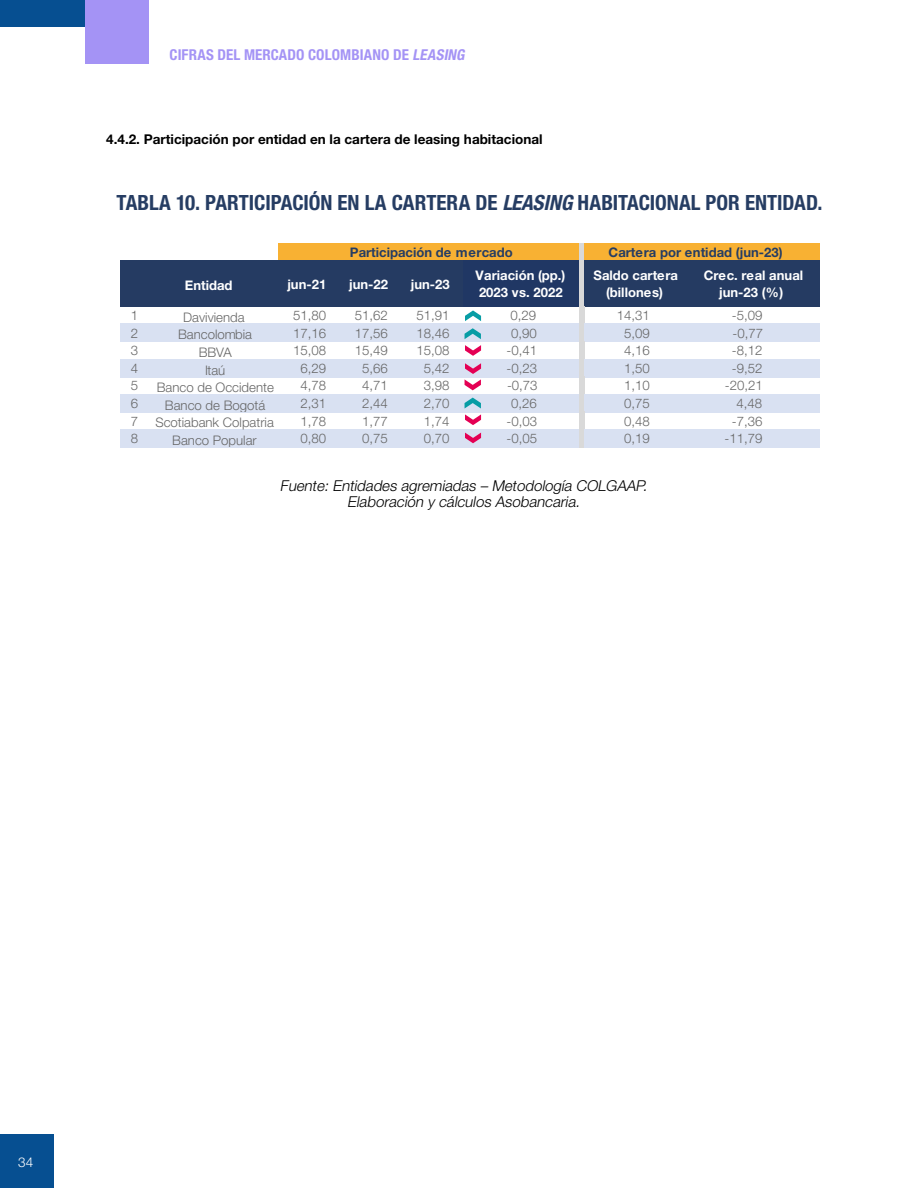
<style>
.page{position:relative;width:918px;height:1188px;background:#fff}
.page>*{position:absolute;margin:0;border:0;box-sizing:border-box;transform-origin:0 0}
.t1{font:700 condensed 21px "Helvetica Neue LT Std";color:#263d63}
.t2{font:italic 300 15px/16.5px "Helvetica Neue LT Std";color:#000;text-align:center}
.t3{font:700 condensed 15px "Helvetica Neue LT Std";letter-spacing:.005em;color:#a493f5}
.t4{font:700 13.5px "Helvetica Neue LT Std";color:#000}
.t5{font:300 13.5px "Helvetica Neue LT Std";color:#fff}
.t6{font:300 13.2px "Helvetica Neue LT Std";color:#666}
.t7{font:700 13.2px/16.8px "Helvetica Neue LT Std";color:#fff;text-align:center}
.t8{font:700 13.2px "Helvetica Neue LT Std";color:#263d63}
.s1{font-style:italic}
</style>
<div class="page">
<div style="left:0;top:1134px;width:54px;height:54px;background:#064f91"></div>
<div style="left:85px;top:0;width:64px;height:64px;background:#a493f5"></div>
<div style="left:0;top:0;width:85px;height:27px;background:#064f91"></div>
<div style="left:279px;top:243px;width:301px;height:18px;background:#f8b133"></div>
<div style="left:580px;top:243px;width:5px;height:18px;background:#d9d9d9"></div>
<div style="left:584px;top:243px;width:236px;height:18px;background:#f8b133"></div>
<div style="left:120px;top:260px;width:344px;height:47px;background:#253b62"></div>
<div style="left:464px;top:260px;width:116px;height:47px;background:#203764"></div>
<div style="left:580px;top:260px;width:5px;height:47px;background:#d9d9d9"></div>
<div style="left:584px;top:260px;width:236px;height:47px;background:#253b62"></div>
<div style="left:580px;top:306px;width:5px;height:19px;background:#d9d9d9"></div>
<div style="left:120px;top:324px;width:460px;height:18px;background:#d9e1f2"></div>
<div style="left:580px;top:324px;width:5px;height:18px;background:#d9d9d9"></div>
<div style="left:584px;top:324px;width:236px;height:18px;background:#d9e1f2"></div>
<div style="left:580px;top:341px;width:5px;height:19px;background:#d9d9d9"></div>
<div style="left:120px;top:359px;width:460px;height:18px;background:#d9e1f2"></div>
<div style="left:580px;top:359px;width:5px;height:18px;background:#d9d9d9"></div>
<div style="left:584px;top:359px;width:236px;height:18px;background:#d9e1f2"></div>
<div style="left:580px;top:377px;width:5px;height:18px;background:#d9d9d9"></div>
<div style="left:120px;top:394px;width:460px;height:18px;background:#d9e1f2"></div>
<div style="left:580px;top:394px;width:5px;height:18px;background:#d9d9d9"></div>
<div style="left:584px;top:394px;width:236px;height:18px;background:#d9e1f2"></div>
<div style="left:580px;top:412px;width:5px;height:18px;background:#d9d9d9"></div>
<div style="left:120px;top:429px;width:460px;height:18px;background:#d9e1f2"></div>
<div style="left:580px;top:429px;width:5px;height:18px;background:#d9d9d9"></div>
<div style="left:584px;top:429px;width:236px;height:18px;background:#d9e1f2"></div>
<svg style="left:465px;top:310px;width:16px;height:11px"></svg>
<svg style="left:465px;top:345px;width:16px;height:11px"></svg>
<svg style="left:465px;top:433px;width:16px;height:10px"></svg>
<svg style="left:465px;top:328px;width:16px;height:11px"></svg>
<svg style="left:465px;top:363px;width:16px;height:27px"></svg>
<svg style="left:465px;top:398px;width:16px;height:27px"></svg>
<p class="t3" style="left:170px;top:46px;width:300px">CIFRAS DEL MERCADO COLOMBIANO DE <span class="s1">LEASING</span></p>
<p class="t4" style="left:106px;top:131px;width:438px">4.4.2. Participación por entidad en la cartera de leasing habitacional</p>
<h1 class="t1" style="left:117px;top:190px;width:707px">TABLA 10. PARTICIPACIÓN EN LA CARTERA DE <span class="s1">LEASING</span> HABITACIONAL POR ENTIDAD.</h1>
<p class="t7" style="left:185px;top:276px;width:49px">Entidad</p>
<p class="t8" style="left:350px;top:244px;width:164px">Participación de mercado</p>
<p class="t8" style="left:609px;top:244px;width:175px">Cartera por entidad (jun-23)</p>
<p class="t7" style="left:287px;top:275px;width:41px">jun-21</p>
<p class="t7" style="left:349px;top:275px;width:41px">jun-22</p>
<p class="t7" style="left:411px;top:275px;width:41px">jun-23</p>
<p class="t7" style="left:475px;top:267px;width:92px;text-align:left">Variación (pp.)<br>2023 vs. 2022</p>
<p class="t7" style="left:594px;top:267px;width:86px">Saldo cartera (billones)</p>
<p class="t7" style="left:704px;top:267px;width:101px">Crec. real anual jun-23 (%)</p>
<p class="t6" style="left:131px;top:307px;width:9px">1</p>
<p class="t6" style="left:183px;top:309px;width:63px">Davivienda</p>
<p class="t6" style="left:293px;top:307px;width:35px">51,80</p>
<p class="t6" style="left:355px;top:307px;width:35px">51,62</p>
<p class="t6" style="left:417px;top:307px;width:35px">51,91</p>
<p class="t6" style="left:511px;top:307px;width:27px">0,29</p>
<p class="t6" style="left:617px;top:307px;width:35px">14,31</p>
<p class="t6" style="left:732px;top:307px;width:32px">-5,09</p>
<p class="t6" style="left:131px;top:325px;width:9px">2</p>
<p class="t6" style="left:178px;top:327px;width:75px">Bancolombia</p>
<p class="t6" style="left:293px;top:325px;width:35px">17,16</p>
<p class="t6" style="left:355px;top:325px;width:35px">17,56</p>
<p class="t6" style="left:417px;top:325px;width:35px">18,46</p>
<p class="t6" style="left:511px;top:325px;width:27px">0,90</p>
<p class="t6" style="left:624px;top:325px;width:27px">5,09</p>
<p class="t6" style="left:732px;top:325px;width:32px">-0,77</p>
<p class="t6" style="left:131px;top:343px;width:9px">3</p>
<p class="t6" style="left:199px;top:344px;width:35px">BBVA</p>
<p class="t6" style="left:293px;top:343px;width:35px">15,08</p>
<p class="t6" style="left:355px;top:343px;width:35px">15,49</p>
<p class="t6" style="left:417px;top:343px;width:35px">15,08</p>
<p class="t6" style="left:506px;top:343px;width:32px">-0,41</p>
<p class="t6" style="left:624px;top:343px;width:27px">4,16</p>
<p class="t6" style="left:732px;top:343px;width:32px">-8,12</p>
<p class="t6" style="left:131px;top:360px;width:9px">4</p>
<p class="t6" style="left:205px;top:362px;width:22px">Itaú</p>
<p class="t6" style="left:301px;top:360px;width:27px">6,29</p>
<p class="t6" style="left:362px;top:360px;width:27px">5,66</p>
<p class="t6" style="left:424px;top:360px;width:27px">5,42</p>
<p class="t6" style="left:506px;top:360px;width:32px">-0,23</p>
<p class="t6" style="left:624px;top:360px;width:27px">1,50</p>
<p class="t6" style="left:732px;top:360px;width:32px">-9,52</p>
<p class="t6" style="left:131px;top:378px;width:9px">5</p>
<p class="t6" style="left:157px;top:379px;width:119px">Banco de Occidente</p>
<p class="t6" style="left:301px;top:378px;width:27px">4,78</p>
<p class="t6" style="left:362px;top:378px;width:27px">4,71</p>
<p class="t6" style="left:424px;top:378px;width:27px">3,98</p>
<p class="t6" style="left:507px;top:378px;width:32px">-0,73</p>
<p class="t6" style="left:624px;top:378px;width:27px">1,10</p>
<p class="t6" style="left:725px;top:378px;width:39px">-20,21</p>
<p class="t6" style="left:131px;top:395px;width:9px">6</p>
<p class="t6" style="left:165px;top:397px;width:102px">Banco de Bogotá</p>
<p class="t6" style="left:301px;top:395px;width:27px">2,31</p>
<p class="t6" style="left:362px;top:395px;width:27px">2,44</p>
<p class="t6" style="left:424px;top:395px;width:27px">2,70</p>
<p class="t6" style="left:511px;top:395px;width:27px">0,26</p>
<p class="t6" style="left:624px;top:395px;width:27px">0,75</p>
<p class="t6" style="left:737px;top:395px;width:27px">4,48</p>
<p class="t6" style="left:131px;top:413px;width:9px">7</p>
<p class="t6" style="left:155px;top:414px;width:120px">Scotiabank Colpatria</p>
<p class="t6" style="left:301px;top:413px;width:27px">1,78</p>
<p class="t6" style="left:362px;top:413px;width:27px">1,77</p>
<p class="t6" style="left:424px;top:413px;width:27px">1,74</p>
<p class="t6" style="left:506px;top:413px;width:32px">-0,03</p>
<p class="t6" style="left:624px;top:413px;width:27px">0,48</p>
<p class="t6" style="left:732px;top:413px;width:32px">-7,36</p>
<p class="t6" style="left:131px;top:430px;width:9px">8</p>
<p class="t6" style="left:172px;top:432px;width:86px">Banco Popular</p>
<p class="t6" style="left:301px;top:430px;width:27px">0,80</p>
<p class="t6" style="left:362px;top:430px;width:27px">0,75</p>
<p class="t6" style="left:424px;top:430px;width:27px">0,70</p>
<p class="t6" style="left:506px;top:430px;width:32px">-0,05</p>
<p class="t6" style="left:624px;top:430px;width:27px">0,19</p>
<p class="t6" style="left:725px;top:430px;width:39px">-11,79</p>
<p class="t2" style="left:280px;top:477px;width:372px">Fuente: Entidades agremiadas – Metodología COLGAAP.<br>Elaboración y cálculos Asobancaria.</p>
<p class="t5" style="left:18px;top:1154px;width:17px">34</p>
</div>
